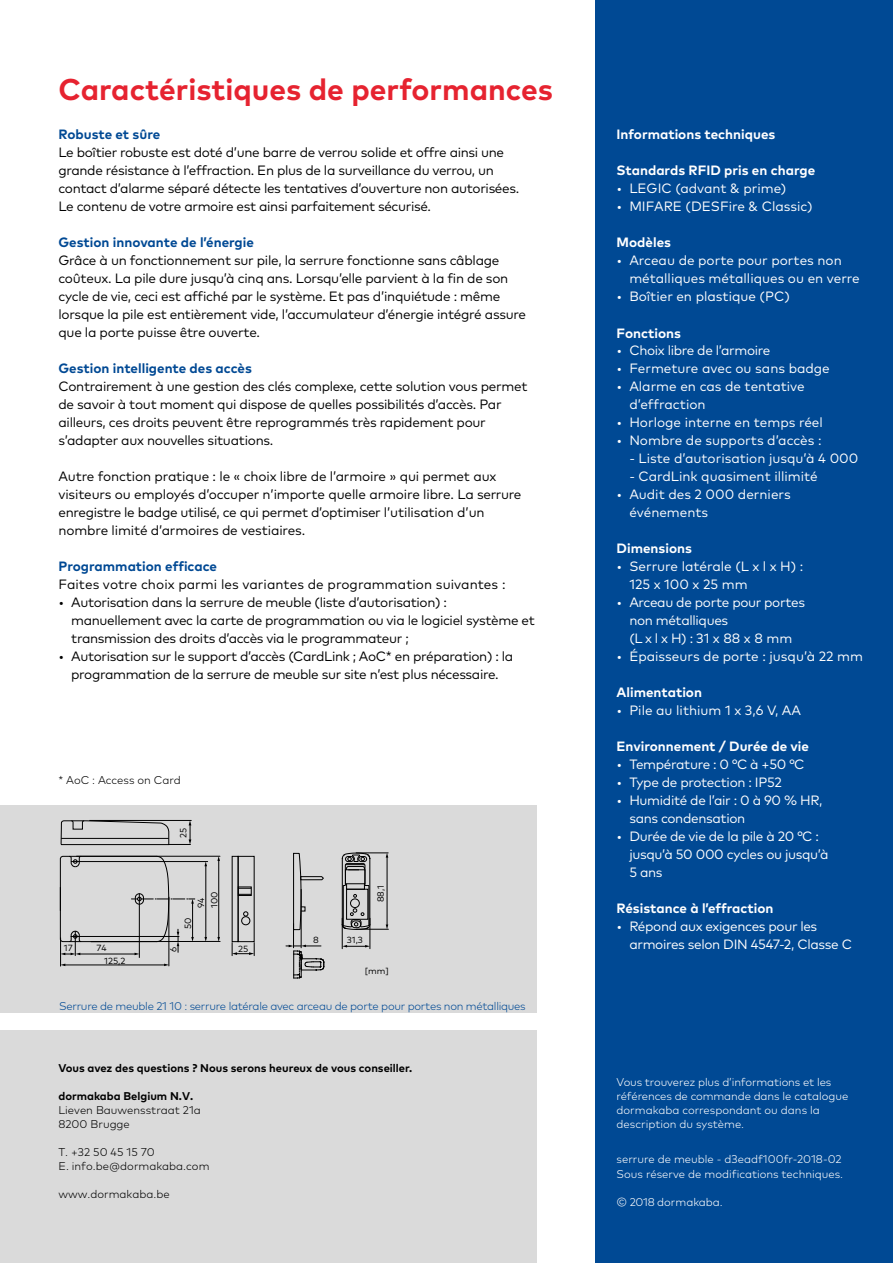
<style>
.page{position:relative;width:893px;height:1263px;background:#fff}
.page>*{position:absolute;margin:0;border:0;box-sizing:border-box;transform-origin:0 0}
.t1{font:700 30px "Mark Pro";color:#e62330}
.t2{font:13.5px/18px "Mark Pro";letter-spacing:-.025em;color:#000}
.t3{font:13.5px/18px "Mark Pro";color:#fff}
.t4{font:13.5px/18px "Mark Pro";letter-spacing:-.025em;color:#fff}
.t5{font:700 13.5px "Mark Pro";color:#fff}
.t6{font:700 13.5px "Mark Pro";color:#004994}
.t7{font:13.5px "Mark Pro";letter-spacing:.005em;color:#000}
.t8{font:300 11.25px/14px "Mark Pro";color:#fff}
.t9{font:300 11.25px/14px "Mark Pro";color:#000}
.t10{font:300 11.25px "Mark Pro";letter-spacing:-.025em;color:#004994}
.t11{font:700 11.25px "Mark Pro";color:#000}
.t12{font:9px "Mark Pro";color:#000}
.t13{font:8.85px "Mark Pro";color:#000}
</style>
<div class="page">
<div style="left:595px;top:0;width:298px;height:1263px;background:#004994"></div>
<div style="left:0;top:805px;width:537px;height:207px;background:#dadada"></div>
<div style="left:0;top:1030px;width:537px;height:233px;background:#dadada"></div>
<div style="left:238px;top:856px;width:16px;height:86px;border:1px solid #000"></div>
<svg style="left:243px;top:911px;width:5px;height:5px"></svg>
<div style="left:241px;top:916px;width:9px;height:9px;border:1px solid #000;border-radius:50%"></div>
<svg style="left:238px;top:886px;width:14px;height:10px"></svg>
<hr style="left:77px;top:856px;width:143px;height:1px;background:#000">
<hr style="left:91px;top:941px;width:129px;height:1px;background:#000">
<hr style="left:71px;top:861px;width:137px;height:1px;background:#000">
<hr style="left:218px;top:860px;width:1px;height:78px;background:#000">
<svg style="left:217px;top:937px;width:3px;height:5px"></svg>
<svg style="left:217px;top:856px;width:3px;height:5px"></svg>
<hr style="left:206px;top:865px;width:1px;height:73px;background:#000">
<svg style="left:204px;top:861px;width:3px;height:5px"></svg>
<svg style="left:60px;top:856px;width:135px;height:110px"></svg>
<svg style="left:232px;top:943px;width:23px;height:13px"></svg>
<svg style="left:61px;top:820px;width:130px;height:25px"></svg>
<svg style="left:342px;top:852px;width:29px;height:78px"></svg>
<hr style="left:342px;top:859px;width:1px;height:65px;background:#000">
<hr style="left:370px;top:859px;width:1px;height:65px;background:#000">
<hr style="left:356px;top:853px;width:32px;height:1px;background:#000">
<hr style="left:356px;top:929px;width:32px;height:1px;background:#000">
<hr style="left:387px;top:857px;width:1px;height:68px;background:#000">
<hr style="left:342px;top:918px;width:1px;height:31px;background:#000">
<hr style="left:370px;top:918px;width:1px;height:31px;background:#000">
<svg style="left:342px;top:945px;width:28px;height:2px"></svg>
<svg style="left:286px;top:853px;width:39px;height:126px"></svg>
<h1 class="t1" style="left:58px;top:66px;width:496px">Caractéristiques de performances</h1>
<p class="t6" style="left:58px;top:124px;width:103px">Robuste et sûre</p>
<p class="t2" style="left:58px;top:143px;width:462px">Le boîtier robuste est doté d’une barre de verrou solide et offre ainsi une grande résistance à l’effraction. En plus de la surveillance du verrou, un contact d’alarme séparé détecte les tentatives d’ouverture non autorisées.<br>Le contenu de votre armoire est ainsi parfaitement sécurisé.</p>
<p class="t6" style="left:58px;top:232px;width:197px">Gestion innovante de l’énergie</p>
<p class="t2" style="left:58px;top:251px;width:469px">Grâce à un fonctionnement sur pile, la serrure fonctionne sans câblage coûteux. La pile dure jusqu’à cinq ans. Lorsqu’elle parvient à la fin de son cycle de vie, ceci est affiché par le système. Et pas d’inquiétude : même lorsque la pile est entièrement vide, l’accumulateur d’énergie intégré assure que la porte puisse être ouverte.</p>
<p class="t6" style="left:58px;top:358px;width:195px">Gestion intelligente des accès</p>
<p class="t2" style="left:58px;top:377px;width:471px">Contrairement à une gestion des clés complexe, cette solution vous permet de savoir à tout moment qui dispose de quelles possibilités d’accès. Par ailleurs, ces droits peuvent être reprogrammés très rapidement pour s’adapter aux nouvelles situations.</p>
<p class="t2" style="left:58px;top:467px;width:464px">Autre fonction pratique : le « choix libre de l’armoire » qui permet aux visiteurs ou employés d’occuper n’importe quelle armoire libre. La serrure enregistre le badge utilisé, ce qui permet d’optimiser l’utilisation d’un nombre limité d’armoires de vestiaires.</p>
<p class="t6" style="left:58px;top:556px;width:160px">Programmation efficace</p>
<p class="t7" style="left:58px;top:575px;width:449px">Faites votre choix parmi les variantes de programmation suivantes :</p>
<p class="t2" style="left:71px;top:593px;width:465px;text-indent:-13px">• Autorisation dans la serrure de meuble (liste d’autorisation) : manuellement avec la carte de programmation ou via le logiciel système et transmission des droits d’accès via le programmateur ;</p>
<p class="t2" style="left:58px;top:647px;width:456px;text-align:center">• Autorisation sur le support d’accès (CardLink ; AoC* en préparation) : la programmation de la serrure de meuble sur site n’est plus nécessaire.</p>
<p class="t9" style="left:58px;top:772px;width:124px">* AoC : Access on Card</p>
<p class="t12" style="left:176px;top:838px;width:12px;rotate:-90deg">25</p>
<p class="t12" style="left:207px;top:908px;width:18px;rotate:-90deg">100</p>
<p class="t12" style="left:194px;top:908px;width:12px;rotate:-90deg">94</p>
<p class="t12" style="left:181px;top:929px;width:13px;rotate:-90deg">50</p>
<p class="t13" style="left:64px;top:942px;width:10px">17</p>
<p class="t13" style="left:97px;top:942px;width:11px">74</p>
<p class="t13" style="left:238px;top:942px;width:12px">25</p>
<p class="t12" style="left:167px;top:952px;width:7px;rotate:-90deg">6</p>
<p class="t13" style="left:104px;top:954px;width:23px">125,2</p>
<p class="t13" style="left:313px;top:933px;width:7px">8</p>
<p class="t13" style="left:347px;top:933px;width:18px">31,3</p>
<p class="t12" style="left:374px;top:902px;width:18px;rotate:-90deg">88,1</p>
<p class="t13" style="left:365px;top:964px;width:26px">[mm]</p>
<p class="t10" style="left:59px;top:998px;width:468px">Serrure de meuble 21 10 : serrure latérale avec arceau de porte pour portes non métalliques</p>
<p class="t11" style="left:58px;top:1059px;width:355px">Vous avez des questions ? Nous serons heureux de vous conseiller.</p>
<p class="t11" style="left:58px;top:1087px;width:136px">dormakaba Belgium N.V.</p>
<p class="t9" style="left:58px;top:1102px;width:144px">Lieven Bauwensstraat 21a<br>8200 Brugge</p>
<p class="t9" style="left:58px;top:1144px;width:153px">T. +32 50 45 15 70<br>E. info.be@dormakaba.com</p>
<p class="t9" style="left:58px;top:1186px;width:113px">www.dormakaba.be</p>
<p class="t5" style="left:617px;top:124px;width:160px">Informations techniques</p>
<p class="t5" style="left:617px;top:160px;width:200px">Standards RFID pris en charge</p>
<p class="t3" style="left:617px;top:179px;width:171px">• LEGIC (advant &amp; prime)</p>
<p class="t3" style="left:617px;top:197px;width:198px">• MIFARE (DESFire &amp; Classic)</p>
<p class="t5" style="left:617px;top:232px;width:56px">Modèles</p>
<p class="t3" style="left:629px;top:251px;width:232px;text-indent:-13px">• Arceau de porte pour portes non métalliques métalliques ou en verre</p>
<p class="t3" style="left:617px;top:287px;width:175px">• Boîtier en plastique (PC)</p>
<p class="t5" style="left:617px;top:322px;width:66px">Fonctions</p>
<p class="t4" style="left:617px;top:341px;width:155px">• Choix libre de l’armoire</p>
<p class="t3" style="left:617px;top:359px;width:215px">• Fermeture avec ou sans badge</p>
<p class="t3" style="left:629px;top:377px;width:177px;text-indent:-13px">• Alarme en cas de tentative d’effraction</p>
<p class="t3" style="left:617px;top:413px;width:208px">• Horloge interne en temps réel</p>
<p class="t3" style="left:617px;top:431px;width:207px">• Nombre de supports d’accès :</p>
<p class="t3" style="left:629px;top:449px;width:231px">- Liste d’autorisation jusqu’à 4 000</p>
<p class="t3" style="left:629px;top:467px;width:190px">- CardLink quasiment illimité</p>
<p class="t3" style="left:629px;top:485px;width:163px;text-indent:-13px">• Audit des 2 000 derniers événements</p>
<p class="t5" style="left:617px;top:538px;width:77px">Dimensions</p>
<p class="t3" style="left:629px;top:557px;width:176px;text-indent:-13px">• Serrure latérale (L x l x H) :<br>125 x 100 x 25 mm</p>
<p class="t4" style="left:629px;top:593px;width:177px;text-indent:-13px">• Arceau de porte pour portes non métalliques<br>(L x l x H) : 31 x 88 x 8 mm</p>
<p class="t3" style="left:617px;top:647px;width:248px">• Épaisseurs de porte : jusqu’à 22 mm</p>
<p class="t5" style="left:617px;top:682px;width:87px">Alimentation</p>
<p class="t3" style="left:617px;top:701px;width:186px">• Pile au lithium 1 x 3,6 V, AA</p>
<p class="t5" style="left:617px;top:736px;width:194px">Environnement / Durée de vie</p>
<p class="t4" style="left:617px;top:755px;width:189px">• Température : 0 °C à +50 °C</p>
<p class="t4" style="left:617px;top:773px;width:167px">• Type de protection : IP52</p>
<p class="t4" style="left:629px;top:791px;width:195px;text-indent:-13px">• Humidité de l’air : 0 à 90 % HR, sans condensation</p>
<p class="t4" style="left:629px;top:827px;width:201px;text-indent:-13px">• Durée de vie de la pile à 20 °C : jusqu’à 50 000 cycles ou jusqu’à<br>5 ans</p>
<p class="t5" style="left:617px;top:898px;width:158px">Résistance à l’effraction</p>
<p class="t4" style="left:629px;top:917px;width:224px;text-indent:-13px">• Répond aux exigences pour les armoires selon DIN 4547-2, Classe C</p>
<p class="t8" style="left:617px;top:1074px;width:233px">Vous trouverez plus d’informations et les références de commande dans le catalogue dormakaba correspondant ou dans la description du système.</p>
<p class="t8" style="left:617px;top:1151px;width:228px">serrure de meuble - d3eadf100fr-2018-02<br>Sous réserve de modifications techniques.</p>
<p class="t8" style="left:617px;top:1194px;width:108px">© 2018 dormakaba.</p>
</div>
